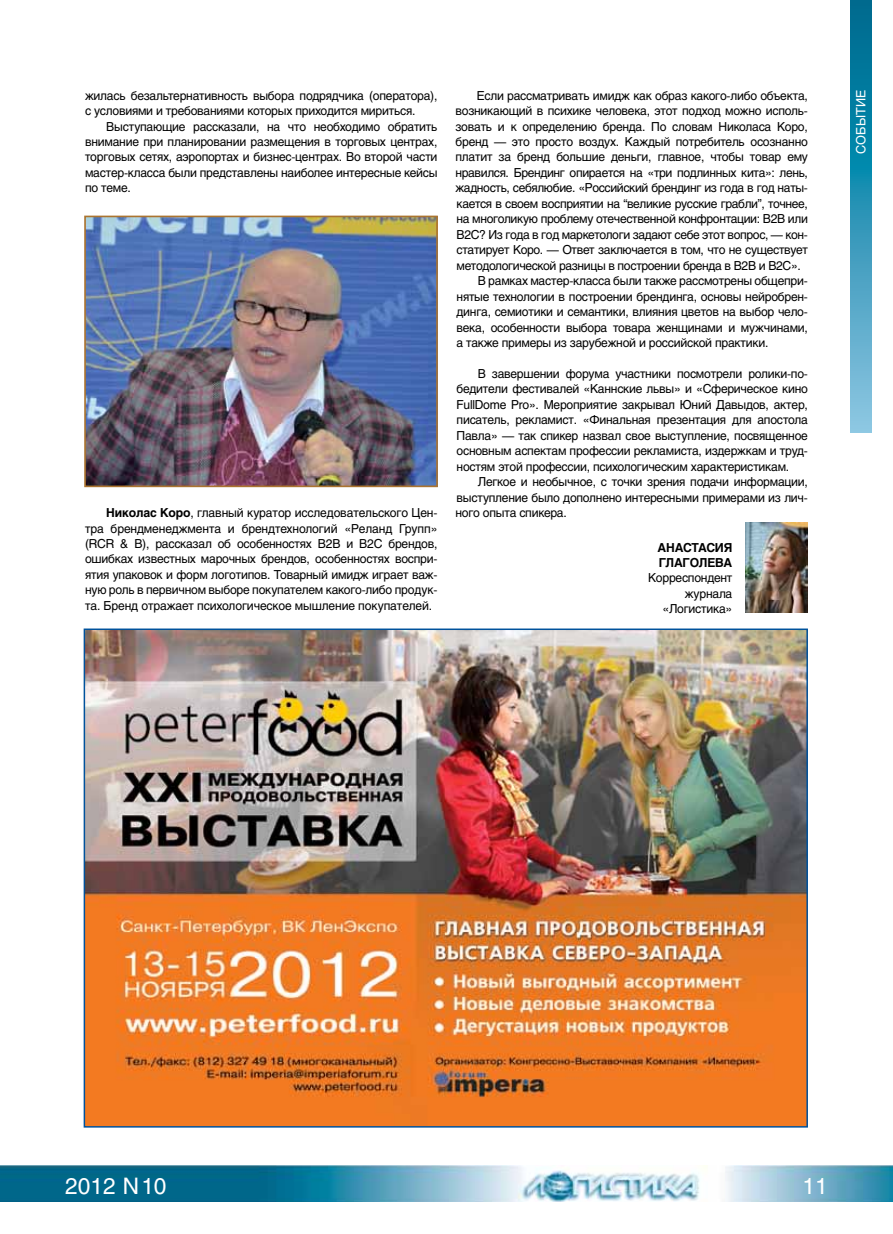
<style>
.page{position:relative;width:893px;height:1234px;background:#fff}
.page>*{position:absolute;margin:0;border:0;box-sizing:border-box;transform-origin:0 0}
.t1{font:22.5px "Helios";color:#fff}
.t2{font:12.75px "Helios";color:#fff}
.t3{font:12.3px/15.5px "Helios";letter-spacing:-.02em;color:#000;text-align:justify}
.t4{font:700 12.3px/15.5px "Helios";letter-spacing:-.02em;color:#000}
.s1{font-weight:700}
</style>
<div class="page">
<img style="left:0;top:1165px;width:893px;height:36px">
<svg style="left:850px;top:0;width:22px;height:432px"></svg>
<img style="left:87px;top:218px;width:348px;height:266px">
<div style="left:84px;top:215px;width:354px;height:272px;border:2px solid #ab7430"></div>
<img style="left:745px;top:522px;width:63px;height:90px">
<img style="left:87px;top:631px;width:718px;height:493px">
<div style="left:84px;top:628px;width:724px;height:499px;border:2px solid #00529c"></div>
<p class="t3" style="left:85px;top:87px;width:354px">жилась безальтернативность выбора подрядчика (оператора), с условиями и требованиями которых приходится мириться.</p>
<p class="t3" style="left:85px;top:118px;width:354px;text-indent:21px">Выступающие рассказали, на что необходимо обратить внимание при планировании размещения в торговых центрах, торговых сетях, аэропортах и бизнес-центрах. Во второй части мастер-класса были представлены наиболее интересные кейсы по теме.</p>
<p class="t3" style="left:85px;top:505px;width:354px;text-indent:21px"><span class="s1">Николас Коро</span>, главный куратор исследовательского Цен&shy;тра брендменеджмента и брендтехнологий «Реланд Групп» (RCR &amp; B), рассказал об особенностях B2B и B2C брендов, ошибках известных марочных брендов, особенностях воспри&shy;ятия упаковок и форм логотипов. Товарный имидж играет важ&shy;ную роль в первичном выборе покупателем какого-либо продук&shy;та. Бренд отражает психологическое мышление покупателей.</p>
<p class="t3" style="left:477px;top:87px;width:333px">Если рассматривать имидж как образ какого-либо объекта,</p>
<p class="t3" style="left:455px;top:103px;width:354px">возникающий в психике человека, этот подход можно исполь-</p>
<p class="t3" style="left:455px;top:118px;width:354px">зовать и к определению бренда. По словам Николаса Коро,</p>
<p class="t3" style="left:455px;top:134px;width:354px">бренд — это просто воздух. Каждый потребитель осознанно</p>
<p class="t3" style="left:455px;top:149px;width:354px">платит за бренд большие деньги, главное, чтобы товар ему</p>
<p class="t3" style="left:455px;top:165px;width:354px">нравился. Брендинг опирается на «три подлинных кита»: лень,</p>
<p class="t3" style="left:455px;top:180px;width:354px">жадность, себялюбие. «Российский брендинг из года в год наты-</p>
<p class="t3" style="left:457px;top:196px;width:353px">кается в своем восприятии на “великие русские грабли”, точнее,</p>
<p class="t3" style="left:457px;top:211px;width:353px">на многоликую проблему отечественной конфронтации: B2B или</p>
<p class="t3" style="left:457px;top:226px;width:353px">B2C? Из года в год маркетологи задают себе этот вопрос, — кон-</p>
<p class="t3" style="left:457px;top:242px;width:353px">статирует Коро. — Ответ заключается в том, что не существует</p>
<p class="t3" style="left:457px;top:257px;width:346px">методологической разницы в построении бренда в B2B и B2C».</p>
<p class="t3" style="left:478px;top:273px;width:332px">В рамках мастер-класса были также рассмотрены общепри-</p>
<p class="t3" style="left:457px;top:288px;width:353px">нятые технологии в построении брендинга, основы нейробрен-</p>
<p class="t3" style="left:457px;top:304px;width:353px">динга, семиотики и семантики, влияния цветов на выбор чело-</p>
<p class="t3" style="left:457px;top:319px;width:353px">века, особенности выбора товара женщинами и мужчинами,</p>
<p class="t3" style="left:457px;top:335px;width:313px">а также примеры из зарубежной и российской практики.</p>
<p class="t3" style="left:457px;top:365px;width:353px;text-indent:21px">В завершении форума участники посмотрели ролики-по&shy;бедители фестивалей «Каннские львы» и «Сферическое кино FullDome Pro». Мероприятие закрывал Юний Давыдов, актер, писатель, рекламист. «Финальная презентация для апостола Павла» — так спикер назвал свое выступление, посвященное основным аспектам профессии рекламиста, издержкам и труд&shy;ностям этой профессии, психологическим характеристикам.</p>
<p class="t3" style="left:455px;top:474px;width:354px;text-indent:22px">Легкое и необычное, с точки зрения подачи информации, выступление было дополнено интересными примерами из лич&shy;ного опыта спикера.</p>
<p class="t4" style="left:658px;top:539px;width:76px">АНАСТАСИЯ<br>ГЛАГОЛЕВА</p>
<p class="t3" style="left:648px;top:570px;width:86px;text-align:right">Корреспондент журнала «Логистика»</p>
<p class="t2" style="left:853px;top:154px;width:65px;rotate:-90deg">СОБЫТИЕ</p>
<h1 class="t1" style="left:65px;top:1172px;width:103px">2012 N10</h1>
<h1 class="t1" style="left:802px;top:1172px;width:27px">11</h1>
</div>
